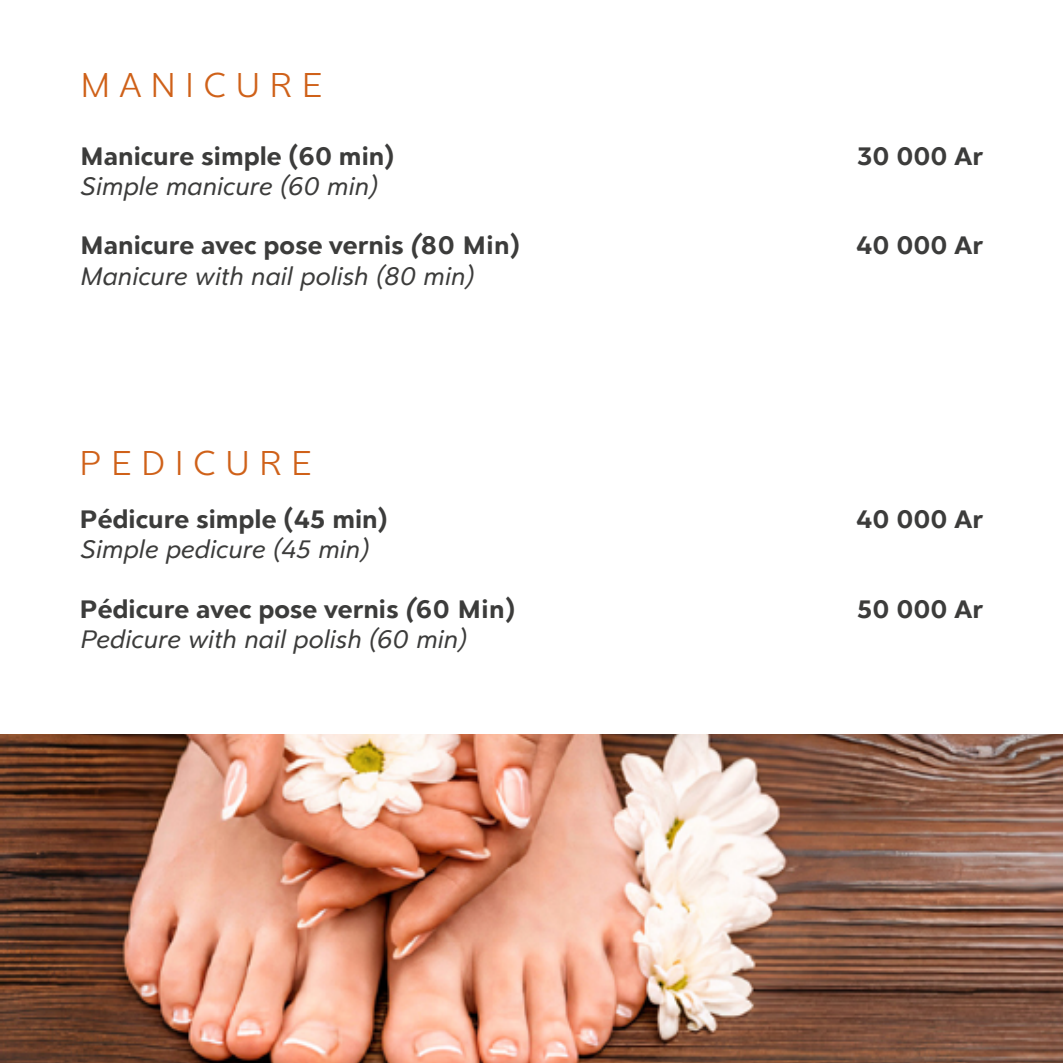
<style>
.page{position:relative;width:1063px;height:1063px;background:#fff}
.page>*{position:absolute;margin:0;border:0;box-sizing:border-box;transform-origin:0 0}
.t1{font:300 37.5px "Clarika Grotesque";letter-spacing:.24em;color:#cf6119}
.t2{font:italic 27.5px/30.2px "Clarika Grotesque";color:#3c3c3b}
.t3{font:700 27.5px "Clarika Grotesque";color:#3c3c3b}
.s1{font-weight:700;font-style:normal}
.s2{font-weight:700}
</style>
<div class="page">
<img style="left:0;top:735px;width:1063px;height:328px">
<h1 class="t1" style="left:80px;top:62px;width:244px">MANICURE</h1>
<p class="t3" style="left:80px;top:137px;width:315px">Manicure simple (60 min)</p>
<p class="t2" style="left:80px;top:170px;width:299px">Simple manicure (60 min)</p>
<p class="t3" style="left:857px;top:137px;width:128px">30 000 Ar</p>
<p class="t2" style="left:80px;top:230px;width:441px"><span class="s1">Manicure avec pose vernis</span> <span class="s2">(</span><span class="s1">80 Min)<br></span>Manicure with nail polish (80 min)</p>
<p class="t3" style="left:856px;top:227px;width:129px">40 000 Ar</p>
<h1 class="t1" style="left:80px;top:440px;width:233px">PEDICURE</h1>
<p class="t3" style="left:80px;top:501px;width:309px">Pédicure simple (45 min)</p>
<p class="t2" style="left:80px;top:533px;width:290px">Simple pedicure (45 min)</p>
<p class="t3" style="left:856px;top:501px;width:129px">40 000 Ar</p>
<p class="t2" style="left:80px;top:593px;width:436px"><span class="s1">Pédicure avec pose vernis</span> <span class="s2">(</span><span class="s1">60 Min)<br></span>Pedicure with nail polish (60 min)</p>
<p class="t3" style="left:857px;top:590px;width:128px">50 000 Ar</p>
</div>
